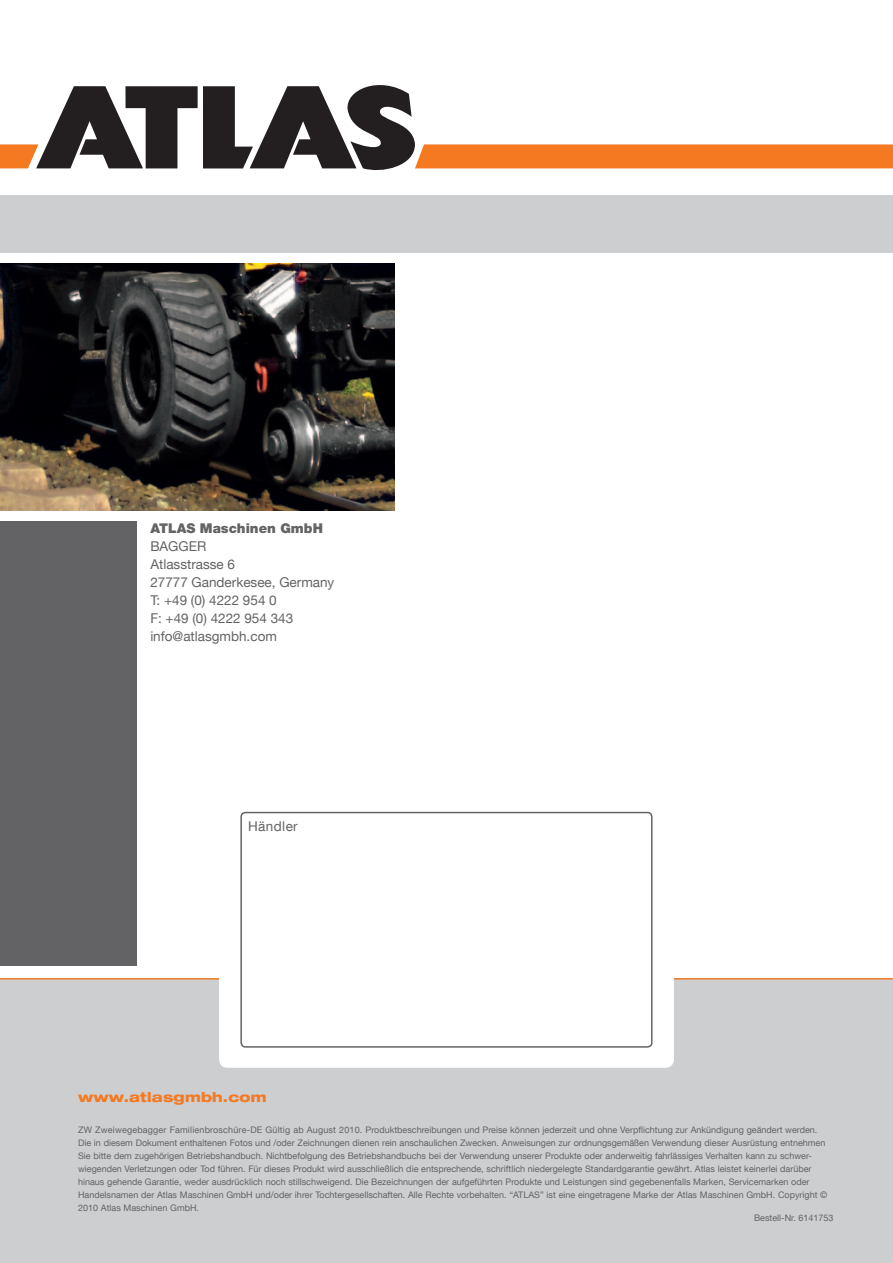
<style>
.page{position:relative;width:893px;height:1263px;background:#fff}
.page>*{position:absolute;margin:0;border:0;box-sizing:border-box;transform-origin:0 0}
.t1{font:13.5px/18px "Helvetica Neue LT";color:#636366}
.t2{font:900 13.5px "Helvetica Neue";color:#636366}
.t3{font:800 expanded 13.5px "Helvetica Neue LT Com";letter-spacing:.015em;color:#f47921}
.t4{font:13.5px "Helvetica Neue LT Com";letter-spacing:.03em;color:#636366}
.t5{font:9px/13px "Helvetica Neue LT Com";color:#636366}
</style>
<div class="page">
<div style="left:0;top:521px;width:136px;height:444px;background:#636366"></div>
<div style="left:0;top:978px;width:893px;height:285px;background:#cdced0"></div>
<div style="left:219px;top:948px;width:455px;height:120px;background:#fff;border-radius:9px"></div>
<div style="left:240px;top:812px;width:413px;height:236px;border:2px solid #636366;border-radius:4px"></div>
<img style="left:0;top:264px;width:394px;height:246px">
<svg style="left:0;top:85px;width:893px;height:86px"></svg>
<div style="left:0;top:196px;width:893px;height:57px;background:#cdced0"></div>
<h1 class="t2" style="left:150px;top:520px;width:174px">ATLAS Maschinen GmbH</h1>
<h1 class="t1" style="left:150px;top:537px;width:186px">BAGGER<br>Atlasstrasse 6<br>27777 Ganderkesee, Germany<br>T: +49 (0) 4222 954 0<br>F: +49 (0) 4222 954 343 info@atlasgmbh.com</h1>
<h1 class="t4" style="left:248px;top:818px;width:51px">Händler</h1>
<h1 class="t3" style="left:78px;top:1088px;width:190px">www.atlasgmbh.com</h1>
<p class="t5" style="left:78px;top:1123px;width:749px">ZW Zweiwegebagger Familienbroschüre-DE Gültig ab August 2010. Produktbeschreibungen und Preise können jederzeit und ohne Verpflichtung zur Ankündigung geändert werden.<br>Die in diesem Dokument enthaltenen Fotos und /oder Zeichnungen dienen rein anschaulichen Zwecken. Anweisungen zur ordnungsgemäßen Verwendung dieser Ausrüstung entnehmen Sie bitte dem zugehörigen Betriebshandbuch. Nichtbefolgung des Betriebshandbuchs bei der Verwendung unserer Produkte oder anderweitig fahrlässiges Verhalten kann zu schwer&shy;wiegenden Verletzungen oder Tod führen. Für dieses Produkt wird ausschließlich die entsprechende, schriftlich niedergelegte Standardgarantie gewährt. Atlas leistet keinerlei darüber hinaus gehende Garantie, weder ausdrücklich noch stillschweigend. Die Bezeichnungen der aufgeführten Produkte und Leistungen sind gegebenenfalls Marken, Servicemarken oder Handelsnamen der Atlas Maschinen GmbH und/oder ihrer Tochtergesellschaften. Alle Rechte vorbehalten. “Atlas</p>
<p class="t5" style="left:540px;top:1188px;width:289px">” ist eine eingetragene Marke der Atlas Maschinen GmbH. Copyright ©</p>
<p class="t5" style="left:78px;top:1201px;width:122px">2010 Atlas Maschinen GmbH.</p>
<p class="t5" style="left:754px;top:1210px;width:81px">Bestell-Nr. 6141753</p>
</div>
